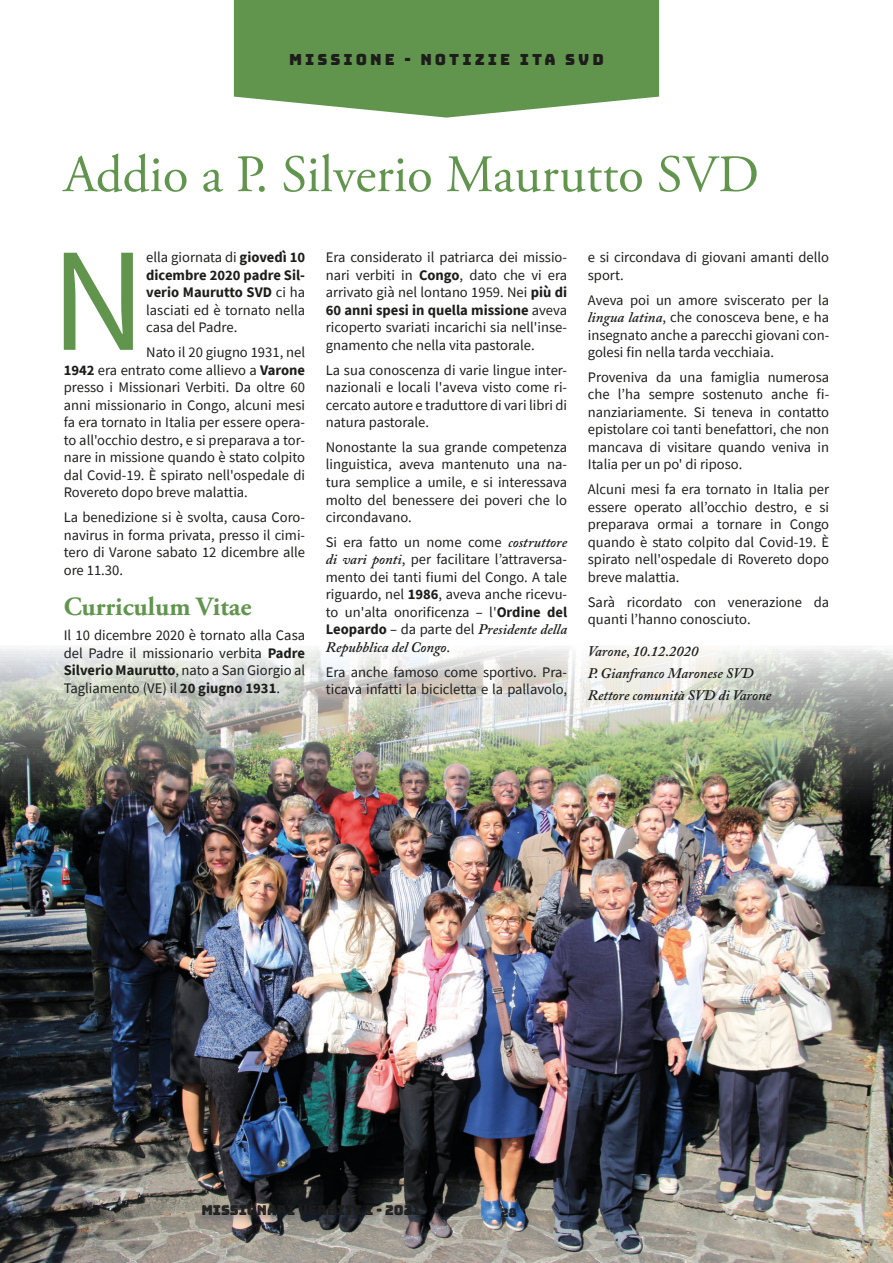
<style>
.page{position:relative;width:893px;height:1263px;background:#fff}
.page>*{position:absolute;margin:0;border:0;box-sizing:border-box;transform-origin:0 0}
.Corpo_del_testo_-_Co{font:148.05px "Source Sans Pro";color:#61954e}
.Testo_intestazione{font:52.5px "Adobe Garamond Pro";color:#61954e}
.Corpo_del_testo_-_Co-2{font:700 26.25px "Adobe Garamond Pro";color:#61954e}
.Intestazione_sezione{font:15.3px "Bungee";letter-spacing:.2em;color:#1d1d1b}
.Corpo_del_testo_-_Co-3{font:14.55px/17.5px "Source Sans Pro";color:#1d1d1b;text-align:justify}
.Corpo_del_testo_-_Co-4{font:italic 600 14.55px "Adobe Caslon Pro";color:#1d1d1b}
.t1{font:13.5px "Bungee Inline";color:#1d1d1b}
.t2{font:12px "Bungee Inline";color:#1d1d1b}
.s1{font-weight:700}
.s2{font-family:"Adobe Caslon Pro";font-weight:600;font-style:italic}
</style>
<div class="page">
<img style="left:0;top:649px;width:893px;height:614px">
<div style="left:496px;top:1203px;width:30px;height:25px;background:#1e345a;opacity:.5"></div>
<div style="left:196px;top:1200px;width:234px;height:26px;background:#1e345a;opacity:.5"></div>
<svg style="left:234px;top:0;width:425px;height:118px;background:#6f9e5e"></svg>
<p class="Intestazione_sezione" style="left:289px;top:51px;width:316px">MISSIONE - NOTIZIE ITA SVD</p>
<p class="Testo_intestazione" style="left:64px;top:143px;width:697px">Addio a P. Silverio Maurutto SVD</p>
<p class="Corpo_del_testo_-_Co" style="left:50px;top:206px;width:97px">N</p>
<p class="Corpo_del_testo_-_Co-3" style="left:146px;top:249px;width:160px">ella giornata di <span class="s1">giovedì 10 dicembre 2020 padre Sil&shy;verio Maurutto SVD</span> ci ha lasciati ed è tornato nella casa del Padre.</p>
<p class="Corpo_del_testo_-_Co-3" style="left:64px;top:343px;width:243px;text-indent:82px">Nato il 20 giugno 1931, nel <span class="s1">1942</span> era entrato come allievo a <span class="s1">Varone </span>presso i Missionari Verbiti. Da oltre 60 anni missionario in Congo, alcuni mesi fa era tornato in Italia per essere opera&shy;to all'occhio destro, e si preparava a tor&shy;nare in missione quando è stato colpito dal Covid-19. È spirato nell'ospedale di Rovereto dopo breve malattia.</p>
<p class="Corpo_del_testo_-_Co-3" style="left:64px;top:508px;width:243px">La benedizione si è svolta, causa Coro&shy;navirus in forma privata, presso il cimi&shy;tero di Varone sabato 12 dicembre alle ore 11.30.</p>
<p class="Corpo_del_testo_-_Co-2" style="left:64px;top:592px;width:189px">Curriculum Vitae</p>
<p class="Corpo_del_testo_-_Co-3" style="left:64px;top:626px;width:243px">Il 10 dicembre 2020 è tornato alla Casa del Padre il missionario verbita <span class="s1">Padre Silverio Maurutto</span>, nato a San Giorgio al Tagliamento (VE) il <span class="s1">20 giugno 1931</span>.</p>
<p class="Corpo_del_testo_-_Co-3" style="left:326px;top:249px;width:243px">Era considerato il patriarca dei missio&shy;nari verbiti in <span class="s1">Congo</span>, dato che vi era arrivato già nel lontano 1959. Nei <span class="s1">più di 60 anni spesi in quella missione</span> aveva ricoperto svariati incarichi sia nell'inse&shy;gnamento che nella vita pastorale.</p>
<p class="Corpo_del_testo_-_Co-3" style="left:326px;top:361px;width:243px">La sua conoscenza di varie lingue inter&shy;nazionali e locali l'aveva visto come ri&shy;cercato autore e traduttore di vari libri di natura pastorale.</p>
<p class="Corpo_del_testo_-_Co-3" style="left:326px;top:438px;width:243px">Nonostante la sua grande competenza linguistica, aveva mantenuto una na&shy;tura semplice a umile, e si interessava molto del benessere dei poveri che lo circondavano.</p>
<p class="Corpo_del_testo_-_Co-3" style="left:326px;top:533px;width:243px">Si era fatto un nome come <span class="s2">costruttore di vari ponti</span>, per facilitare l’attraversa&shy;mento dei tanti fiumi del Congo. A tale riguardo, nel <span class="s1">1986</span>, aveva anche ricevu&shy;to un'alta onorificenza – l'<span class="s1">Ordine del Leopardo</span> – da parte del <span class="s2">Presidente della Repubblica del Congo</span>.</p>
<p class="Corpo_del_testo_-_Co-3" style="left:326px;top:663px;width:243px">Era anche famoso come sportivo. Pra&shy;ticava infatti la bicicletta e la pallavolo,</p>
<p class="Corpo_del_testo_-_Co-3" style="left:588px;top:249px;width:243px">e si circondava di giovani amanti dello sport.</p>
<p class="Corpo_del_testo_-_Co-3" style="left:588px;top:291px;width:243px">Aveva poi un amore sviscerato per la <span class="s2">lingua latina</span>, che conosceva bene, e ha insegnato anche a parecchi giovani con&shy;golesi fin nella tarda vecchiaia.</p>
<p class="Corpo_del_testo_-_Co-3" style="left:588px;top:368px;width:243px">Proveniva da una famiglia numerosa che l’ha sempre sostenuto anche fi&shy;nanziariamente. Si teneva in contatto epistolare coi tanti benefattori, che non mancava di visitare quando veniva in Italia per un po' di riposo.</p>
<p class="Corpo_del_testo_-_Co-3" style="left:588px;top:481px;width:243px">Alcuni mesi fa era tornato in Italia per essere operato all’occhio destro, e si preparava ormai a tornare in Congo quando è stato colpito dal Covid-19. È spirato nell'ospedale di Rovereto dopo breve malattia.</p>
<p class="Corpo_del_testo_-_Co-3" style="left:588px;top:593px;width:243px">Sarà ricordato con venerazione da quanti l’hanno conosciuto.</p>
<p class="Corpo_del_testo_-_Co-4" style="left:588px;top:643px;width:112px">Varone, 10.12.2020</p>
<p class="Corpo_del_testo_-_Co-4" style="left:588px;top:665px;width:167px">P. Gianfranco Maronese SVD</p>
<p class="Corpo_del_testo_-_Co-4" style="left:588px;top:686px;width:185px">Rettore comunità SVD di Varone</p>
<p class="t1" style="left:201px;top:1202px;width:221px">MISSIONARI VERBITI 1 - 2021</p>
<p class="t2" style="left:501px;top:1206px;width:18px">28</p>
</div>
